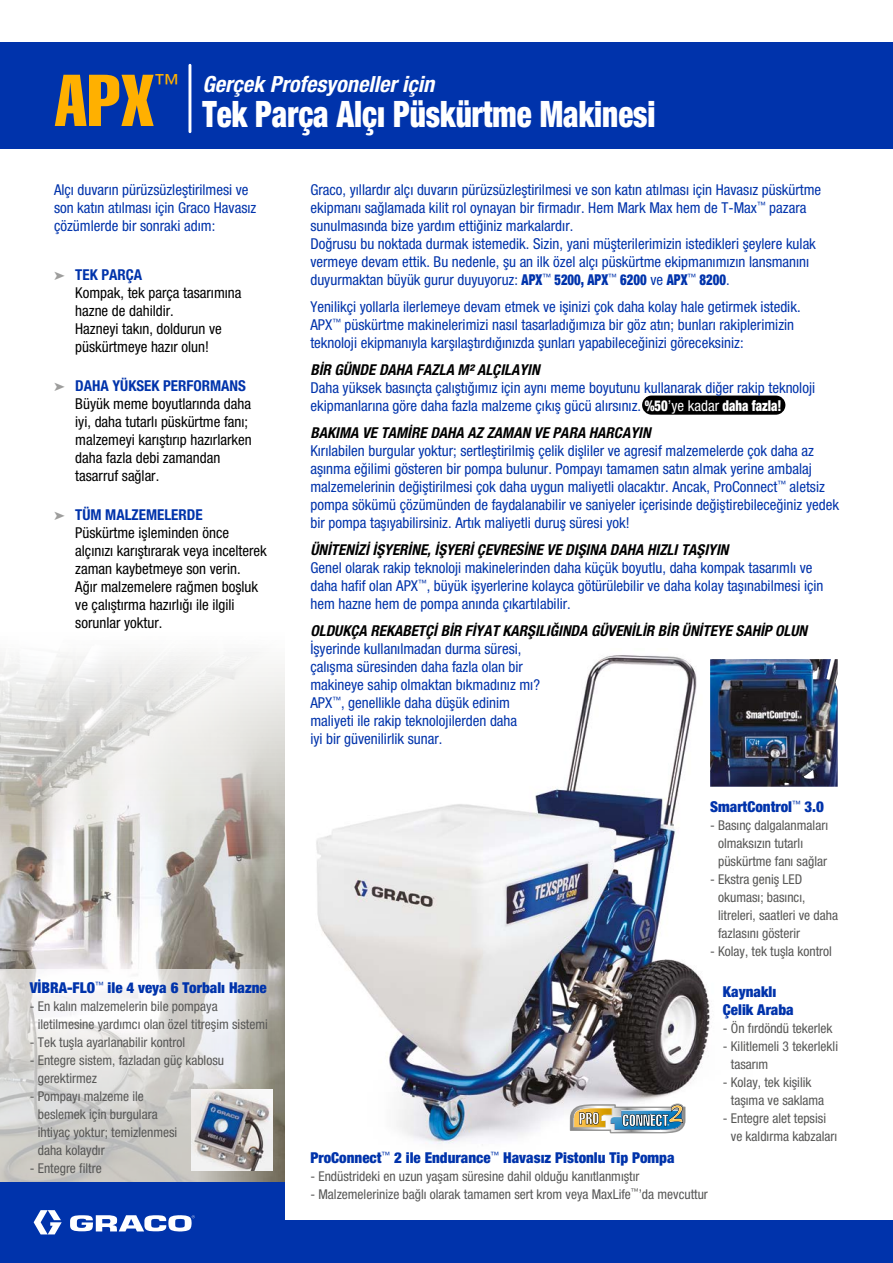
<style>
.page{position:relative;width:893px;height:1263px;background:#fff}
.page>*{position:absolute;margin:0;border:0;box-sizing:border-box;transform-origin:0 0}
.t1{font:72px "Helvetica LT Std Comp";color:#ffb000}
.t2{font:900 condensed 36.45px "Helvetica Neue LTCE";color:#fff;scale:.85 1}
.t3{font:italic 700 condensed 22.35px "Helvetica Neue LTCE";color:#fff}
.t4{font:condensed 15px/18px "Helvetica Neue LTCE";color:#0033ab}
.t5{font:condensed 15px/18px "Helvetica Neue LTCE";color:#000}
.t6{font:italic 700 condensed 15px "Helvetica Neue LTCE";color:#000}
.t7{font:900 condensed 15px/18px "Helvetica Neue LTCE";color:#0033ab}
.t8{font:condensed 13.5px/18px "Helvetica Neue LTCE";color:#575756}
.s1{font-family:"Helvetica Neue LT Std";font-weight:400;font-style:normal;font-size:25.2px;color:#ffb000}
.s2{color:#9d9d9c}
.s3{font-weight:700;color:#0033ab}
.s4{font-weight:900}
.s5{font-weight:900;color:#fff}
.s6{color:#fff}
</style>
<div class="page">
<div style="left:0;top:1220px;width:893px;height:43px;background:#0033ab"></div>
<div style="left:0;top:43px;width:893px;height:106px;background:#0033ab"></div>
<img style="left:0;top:652px;width:285px;height:317px">
<img style="left:316px;top:655px;width:394px;height:490px">
<div style="left:0;top:1182px;width:285px;height:55px;background:#0033ab"></div>
<img style="left:710px;top:659px;width:128px;height:128px">
<svg style="left:34px;top:1210px;width:28px;height:24px"></svg>
<svg style="left:70px;top:1215px;width:125px;height:17px"></svg>
<svg style="left:0;top:969px;width:285px;height:213px"></svg>
<img style="left:191px;top:1089px;width:81px;height:81px">
<svg style="left:570px;top:1103px;width:115px;height:30px"></svg>
<div style="left:642px;top:396px;width:143px;height:19px;background:#000;border-radius:10px"></div>
<hr style="left:189px;top:65px;width:2px;height:67px;background:#fff">
<h1 class="t1" style="left:54px;top:55px;width:102px">APX</h1>
<h3 class="t3" style="left:154px;top:70px;width:282px"><span class="s1">™</span> Gerçek Profesyoneller için</h3>
<h2 class="t2" style="left:202px;top:91px;width:535px">Tek Parça Alçı Püskürtme Makinesi</h2>
<p class="t4" style="left:54px;top:180px;width:204px">Alçı duvarın pürüzsüzleştirilmesi ve son katın atılması için Graco Havasız çözümlerde bir sonraki adım:</p>
<p class="t5" style="left:75px;top:266px;width:168px;text-indent:-21px"><span class="s2">➤</span> <span class="s3">TEK PARÇA<br></span>Kompak, tek parça tasarımına hazne de dahildir.<br>Hazneyi takın, doldurun ve püskürtmeye hazır olun!</p>
<p class="t5" style="left:75px;top:377px;width:178px;text-indent:-21px"><span class="s2">➤</span> <span class="s3">DAHA YÜKSEK PERFORMANS<br></span>Büyük meme boyutlarında daha iyi, daha tutarlı püskürtme fanı; malzemeyi karıştırıp hazırlarken daha fazla debi zamandan tasarruf sağlar.</p>
<p class="t5" style="left:75px;top:506px;width:193px;text-indent:-21px"><span class="s2">➤</span> <span class="s3">TÜM MALZEMELERDE<br></span>Püskürtme işleminden önce alçınızı karıştırarak veya incelterek zaman kaybetmeye son verin.<br>Ağır malzemelere rağmen boşluk ve çalıştırma hazırlığı ile ilgili sorunlar yoktur.</p>
<p class="t7" style="left:30px;top:978px;width:239px">VIBRA-FLO<sup>™</sup> ile 4 veya 6 Torbalı Hazne</p>
<p class="t8" style="left:38px;top:997px;width:232px;text-indent:-8px">- En kalın malzemelerin bile pompaya iletilmesine yardımcı olan özel titreşim sistemi</p>
<p class="t8" style="left:30px;top:1033px;width:157px">- Tek tuşla ayarlanabilir kontrol</p>
<p class="t8" style="left:38px;top:1051px;width:188px;text-indent:-8px">- Entegre sistem, fazladan güç kablosu gerektirmez</p>
<p class="t8" style="left:38px;top:1087px;width:141px;text-indent:-8px">- Pompayı malzeme ile beslemek için burgulara ihtiyaç yoktur; temizlenmesi daha kolaydır</p>
<p class="t8" style="left:30px;top:1159px;width:73px">- Entegre filtre</p>
<p class="t4" style="left:310px;top:180px;width:512px">Graco, yıllardır alçı duvarın pürüzsüzleştirilmesi ve son katın atılması için Havasız püskürtme ekipmanı sağlamada kilit rol oynayan bir firmadır. Hem Mark Max hem de T-Max<sup>™</sup> pazara sunulmasında bize yardım ettiğiniz markalardır.<br>Doğrusu bu noktada durmak istemedik. Sizin, yani müşterilerimizin istedikleri şeylere kulak vermeye devam ettik. Bu nedenle, şu an ilk özel alçı püskürtme ekipmanımızın lansmanını duyurmaktan büyük gurur duyuyoruz: <span class="s4">APX</span><sup>™</sup> <span class="s4">5200, APX</span><sup>™</sup> <span class="s4">6200</span> ve <span class="s4">APX</span><sup>™</sup> <span class="s4">8200</span>.</p>
<p class="t4" style="left:310px;top:297px;width:492px">Yenilikçi yollarla ilerlemeye devam etmek ve işinizi çok daha kolay hale getirmek istedik.<br>APX<sup>™</sup> püskürtme makinelerimizi nasıl tasarladığımıza bir göz atın; bunları rakiplerimizin teknoloji ekipmanıyla karşılaştırdığınızda şunları yapabileceğinizi göreceksiniz:</p>
<p class="t6" style="left:310px;top:360px;width:231px">BİR GÜNDE DAHA FAZLA M² ALÇILAYIN</p>
<p class="t4" style="left:310px;top:378px;width:506px">Daha yüksek basınçta çalıştığımız için aynı meme boyutunu kullanarak diğer rakip teknoloji ekipmanlarına göre daha fazla malzeme çıkış gücü alırsınız. <span class="s5">%50</span><span class="s6">’ye kadar</span> <span class="s5">daha fazla!</span></p>
<p class="t6" style="left:310px;top:423px;width:342px">BAKIMA VE TAMİRE DAHA AZ ZAMAN VE PARA HARCAYIN</p>
<p class="t4" style="left:310px;top:441px;width:530px">Kırılabilen burgular yoktur; sertleştirilmiş çelik dişliler ve agresif malzemelerde çok daha az aşınma eğilimi gösteren bir pompa bulunur. Pompayı tamamen satın almak yerine ambalaj malzemelerinin değiştirilmesi çok daha uygun maliyetli olacaktır. Ancak, ProConnect<sup>™</sup> aletsiz pompa sökümü çözümünden de faydalanabilir ve saniyeler içerisinde değiştirebileceğiniz yedek bir pompa taşıyabilirsiniz. Artık maliyetli duruş süresi yok!</p>
<p class="t6" style="left:310px;top:540px;width:420px">ÜNİTENİZİ İŞYERİNE, İŞYERİ ÇEVRESİNE VE DIŞINA DAHA HIZLI TAŞIYIN</p>
<p class="t4" style="left:310px;top:558px;width:514px">Genel olarak rakip teknoloji makinelerinden daha küçük boyutlu, daha kompak tasarımlı ve daha hafif olan APX<sup>™</sup>, büyük işyerlerine kolayca götürülebilir ve daha kolay taşınabilmesi için hem hazne hem de pompa anında çıkartılabilir.</p>
<p class="t6" style="left:310px;top:621px;width:498px">OLDUKÇA REKABETÇİ BİR FİYAT KARŞILIĞINDA GÜVENİLİR BİR ÜNİTEYE SAHİP OLUN</p>
<p class="t4" style="left:310px;top:639px;width:231px">İşyerinde kullanılmadan durma süresi, çalışma süresinden daha fazla olan bir makineye sahip olmaktan bıkmadınız mı?<br>APX<sup>™</sup>, genellikle daha düşük edinim maliyeti ile rakip teknolojilerden daha<br>iyi bir güvenilirlik sunar.</p>
<p class="t7" style="left:710px;top:797px;width:115px">SmartControl<sup>™</sup> 3.0</p>
<p class="t8" style="left:718px;top:816px;width:111px;text-indent:-8px">- Basınç dalgalanmaları olmaksızın tutarlı püskürtme fanı sağlar</p>
<p class="t8" style="left:718px;top:870px;width:121px;text-indent:-8px">- Ekstra geniş LED okuması; basıncı, litreleri, saatleri ve daha fazlasını gösterir</p>
<p class="t8" style="left:710px;top:942px;width:123px">- Kolay, tek tuşla kontrol</p>
<p class="t7" style="left:310px;top:1148px;width:366px">ProConnect<sup>™</sup> 2 ile Endurance<sup>™</sup> Havasız Pistonlu Tip Pompa</p>
<p class="t8" style="left:310px;top:1167px;width:331px">- Endüstrideki en uzun yaşam süresine dahil olduğu kanıtlanmıştır</p>
<p class="t8" style="left:310px;top:1185px;width:399px">- Malzemelerinize bağlı olarak tamamen sert krom veya MaxLife<sup>™</sup>’da mevcuttur</p>
<p class="t7" style="left:723px;top:982px;width:72px">Kaynaklı<br>Çelik Araba</p>
<p class="t8" style="left:723px;top:1019px;width:111px">- Ön fırdöndü tekerlek</p>
<p class="t8" style="left:731px;top:1037px;width:109px;text-indent:-8px">- Kilitlemeli 3 tekerlekli tasarım</p>
<p class="t8" style="left:731px;top:1073px;width:95px;text-indent:-8px">- Kolay, tek kişilik taşıma ve saklama</p>
<p class="t8" style="left:731px;top:1109px;width:108px;text-indent:-8px">- Entegre alet tepsisi ve kaldırma kabzaları</p>
</div>
